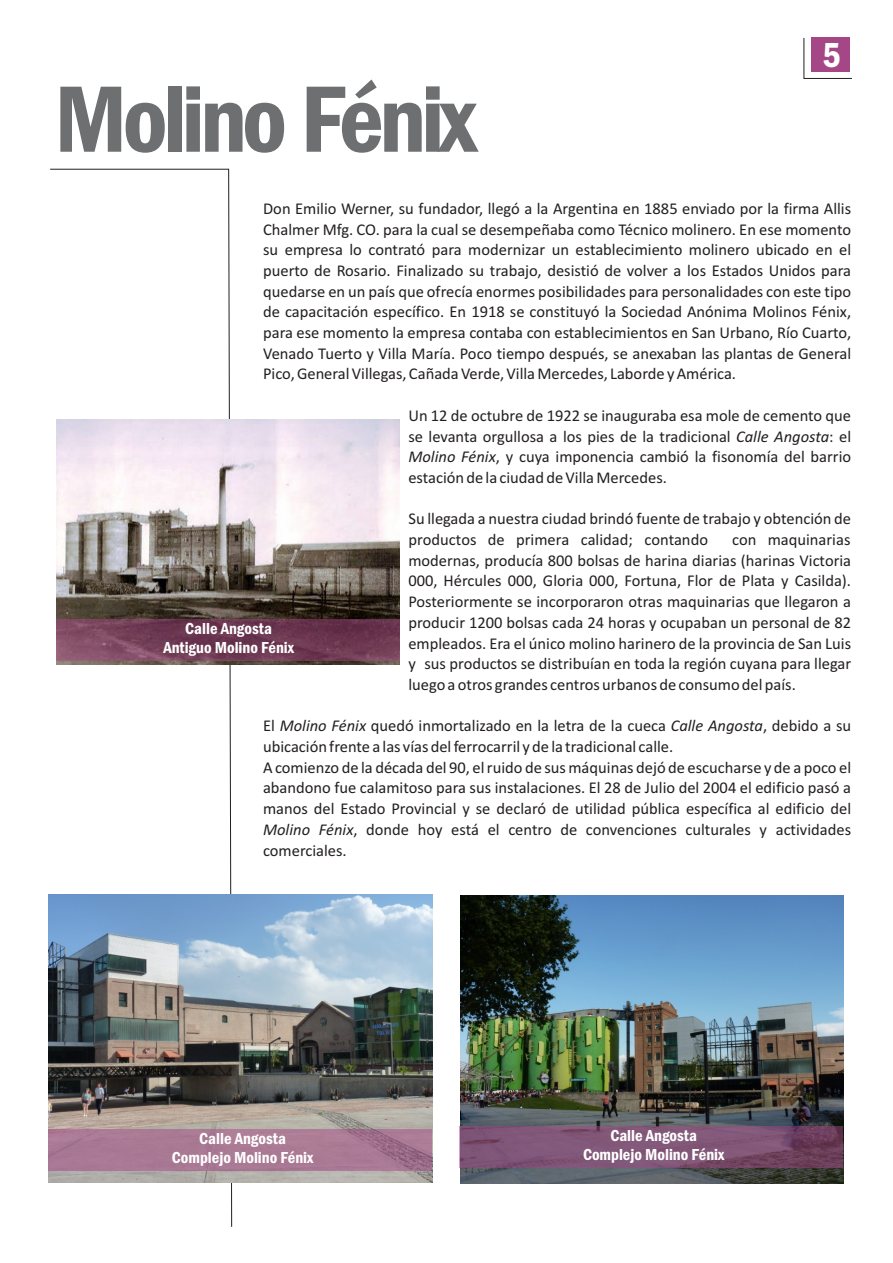
<style>
.page{position:relative;width:893px;height:1263px;background:#fff}
.page>*{position:absolute;margin:0;border:0;box-sizing:border-box;transform-origin:0 0}
.t1{font:600 condensed 97.5px "Franklin Gothic";letter-spacing:-.045em;color:#6d6f71}
.t2{font:600 condensed 36px "Franklin Gothic";color:#fff}
.t3{font:16.5px/20.7px "Calibri";color:#231f20;text-align:justify}
.t4{font:600 condensed 16.5px/18.8px "Franklin Gothic";color:#fff;text-align:center}
.s1{font-style:italic}
</style>
<div class="page">
<svg style="left:49px;top:168px;width:183px;height:1059px"></svg>
<img style="left:57px;top:419px;width:343px;height:245px">
<svg style="left:803px;top:37px;width:49px;height:42px"></svg>
<div style="left:812px;top:38px;width:38px;height:34px;background:#a54786"></div>
<img style="left:460px;top:896px;width:383px;height:287px">
<img style="left:48px;top:895px;width:384px;height:287px">
<div style="left:57px;top:619px;width:343px;height:41px;background:#a54786;opacity:.5"></div>
<div style="left:48px;top:1129px;width:384px;height:41px;background:#a54786;opacity:.5"></div>
<div style="left:459px;top:1127px;width:384px;height:41px;background:#a54786;opacity:.5"></div>
<h1 class="t1" style="left:54px;top:83px;width:424px">Molino Fénix</h1>
<h2 class="t2" style="left:822px;top:42px;width:20px">5</h2>
<p class="t3" style="left:263px;top:199px;width:590px">Don Emilio Werner, su fundador, llegó a la Argentina en 1885 enviado por la firma Allis Chalmer Mfg. CO. para la cual se desempeñaba como Técnico molinero. En ese momento su empresa lo contrató para modernizar un establecimiento molinero ubicado en el puerto de Rosario. Finalizado su trabajo, desistió de volver a los Estados Unidos para quedarse en un país que ofrecía enormes posibilidades para personalidades con este tipo de capacitación específico. En 1918 se constituyó la Sociedad Anónima Molinos Fénix, para ese momento la empresa contaba con establecimientos en San Urbano, Río Cuarto, Venado Tuerto y Villa María. Poco tiempo después, se anexaban las plantas de General Pico, General Villegas, Cañada Verde, Villa Mercedes, Laborde y América.</p>
<p class="t3" style="left:408px;top:406px;width:444px">Un 12 de octubre de 1922 se inauguraba esa mole de cemento que se levanta orgullosa a los pies de la tradicional <span class="s1">Calle Angosta</span>: el <span class="s1">Molino Fénix</span>, y cuya imponencia cambió la fisonomía del barrio estación de la ciudad de Villa Mercedes.</p>
<p class="t3" style="left:408px;top:510px;width:444px">Su llegada a nuestra ciudad brindó fuente de trabajo y obtención de productos de primera calidad; contando</p>
<p class="t3" style="left:408px;top:530px;width:444px;text-indent:324px">con maquinarias modernas, producía 800 bolsas de harina diarias (harinas Victoria 000, Hércules 000, Gloria 000, Fortuna, Flor de Plata y Casilda).<br>Posteriormente se incorporaron otras maquinarias que llegaron a producir 1200 bolsas cada 24 horas y ocupaban un personal de 82 empleados. Era el único molino harinero de la provincia de San Luis y sus productos se distribuían en toda la región cuyana para llegar luego a otros grandes centros urbanos de consumo del país.</p>
<p class="t3" style="left:263px;top:717px;width:590px;text-align:left">El <span class="s1">Molino Fénix</span> quedó inmortalizado en la letra de la cueca <span class="s1">Calle Angosta</span>, debido a su ubicación frente a las vías del ferrocarril y de la tradicional calle.<br>A comienzo de la década del 90, el ruido de sus máquinas dejó de escucharse y de a poco el abandono fue calamitoso para sus instalaciones. El 28 de Julio del 2004 el edificio pasó a manos del Estado Provincial y se declaró de utilidad pública específica al edificio del <span class="s1">Molino Fénix</span>, donde hoy está el centro de convenciones culturales y actividades comerciales.</p>
<p class="t4" style="left:163px;top:620px;width:132px">Calle Angosta<br>Antiguo Molino Fénix</p>
<p class="t4" style="left:172px;top:1130px;width:143px">Calle Angosta<br>Complejo Molino Fénix</p>
<p class="t4" style="left:583px;top:1128px;width:143px">Calle Angosta<br>Complejo Molino Fénix</p>
</div>
